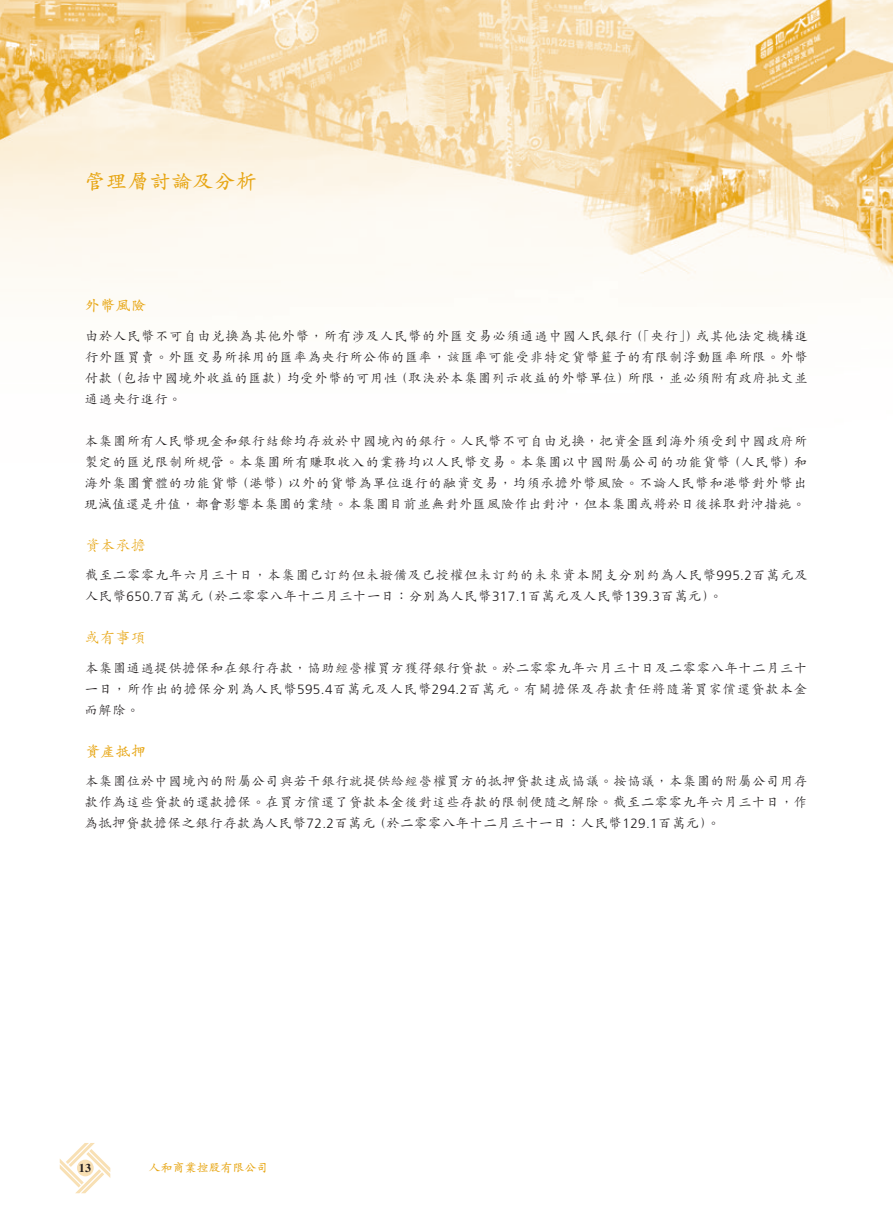
<style>
.page{position:relative;width:893px;height:1212px;background:#fff}
.page>*{position:absolute;margin:0;border:0;box-sizing:border-box;transform-origin:0 0}
.t1{font:600 21px "M Kai HK";letter-spacing:.03em;color:#e7a512}
.t2{font:600 15px "M Kai HK";letter-spacing:.03em;color:#e7a512}
.t3{font:500 15px "M Kai HK";letter-spacing:.03em;color:#e7a512}
.t4{font:500 13.5px/21px "M Kai HK";letter-spacing:.03em;color:#231f20}
.t5{font:600 12px "M Kai HK";color:#e7a512}
.t6{font:700 12px "Times LT Std";color:#231f20}
.s1{font-family:"Frutiger LT Std";font-weight:300}
</style>
<div class="page">
<img style="left:0;top:0;width:893px;height:1194px">
<svg style="left:60px;top:1143px;width:50px;height:50px"></svg>
<h1 class="t1" style="left:85px;top:166px;width:174px">管理層討論及分析</h1>
<p class="t2" style="left:85px;top:295px;width:63px">外幣風險</p>
<p class="t4" style="left:85px;top:324px;width:549px">由於人民幣不可自由兌換為其他外幣，所有涉及人民幣的外匯交易必須通過中國人民銀行</p>
<p class="t4" style="left:85px;top:345px;width:724px">行外匯買賣。外匯交易所採用的匯率為央行所公佈的匯率，該匯率可能受非特定貨幣籃子的有限制浮動匯率所限。外幣</p>
<p class="t4" style="left:627px;top:366px;width:182px">所限，並必須附有政府批文並</p>
<p class="t4" style="left:629px;top:324px;width:71px">（「央行」）</p>
<p class="t4" style="left:696px;top:324px;width:113px">或其他法定機構進</p>
<p class="t4" style="left:109px;top:366px;width:182px">（包括中國境外收益的匯款）</p>
<p class="t4" style="left:287px;top:366px;width:112px">均受外幣的可用性</p>
<p class="t4" style="left:395px;top:366px;width:237px">（取決於本集團列示收益的外幣單位）</p>
<p class="t4" style="left:85px;top:366px;width:98px">付款<br>通過央行進行。</p>
<p class="t4" style="left:85px;top:429px;width:724px;text-align:right">本集團所有人民幣現金和銀行結餘均存放於中國境內的銀行。人民幣不可自由兌換，把資金匯到海外須受到中國政府所和</p>
<p class="t4" style="left:288px;top:450px;width:521px;text-indent:-203px">製定的匯兌限制所規管。本集團所有賺取收入的業務均以人民幣交易。本集團以中國附屬公司的功能貨幣<br>以外的貨幣為單位進行的融資交易，均須承擔外幣風險。不論人民幣和港幣對外幣出</p>
<p class="t4" style="left:727px;top:450px;width:71px">（人民幣）</p>
<p class="t4" style="left:84px;top:471px;width:723px">海外集團實體的功能貨幣<br>現減值還是升值，都會影響本集團的業績。本集團目前並無對外匯風險作出對沖，但本集團或將於日後採取對沖措施。</p>
<p class="t3" style="left:85px;top:534px;width:63px">資本承擔</p>
<p class="t4" style="left:201px;top:564px;width:609px;text-indent:-116px">截至二零零九年六月三十日，本集團已訂約但未撥備及已授權但未訂約的未來資本開支分別約為人民幣<span class="s1">995.2</span>百萬元及（於二零零八年十二月三十一日：分別為人民幣<span class="s1">317.1</span>百萬元及人民幣<span class="s1">139.3</span>百萬元。(</p>
<p class="t4" style="left:236px;top:471px;width:57px">（港幣）</p>
<p class="t4" style="left:85px;top:585px;width:120px">人民幣<span class="s1">650.7</span>百萬元</p>
<p class="t3" style="left:85px;top:627px;width:63px">或有事項</p>
<p class="t4" style="left:85px;top:656px;width:725px;text-align:justify">本集團通過提供擔保和在銀行存款，協助經營權買方獲得銀行貸款。於二零零九年六月三十日及二零零八年十二月三十一日，所作出的擔保分別為人民幣<span class="s1">595.4</span>百萬元及人民幣<span class="s1">294.2</span>百萬元。有關擔保及存款責任將隨著買家償還貸款本金而解除。</p>
<p class="t2" style="left:85px;top:740px;width:63px">資產抵押</p>
<p class="t4" style="left:85px;top:770px;width:724px">本集團位於中國境內的附屬公司與若干銀行就提供給經營權買方的抵押貸款達成協議。按協議，本集團的附屬公司用存</p>
<p class="t4" style="left:85px;top:791px;width:724px">款作為這些貸款的還款擔保。在買方償還了貸款本金後對這些存款的限制便隨之解除。截至二零零九年六月三十日，作</p>
<p class="t4" style="left:373px;top:812px;width:349px">（於二零零八年十二月三十一日：人民幣<span class="s1">129.1</span>百萬元。(</p>
<p class="t4" style="left:85px;top:812px;width:293px">為抵押貸款擔保之銀行存款為人民幣<span class="s1">72.2</span>百萬元</p>
<p class="t6" style="left:79px;top:1160px;width:14px">13</p>
<p class="t5" style="left:149px;top:1159px;width:121px">人和商業控股有限公司</p>
</div>
